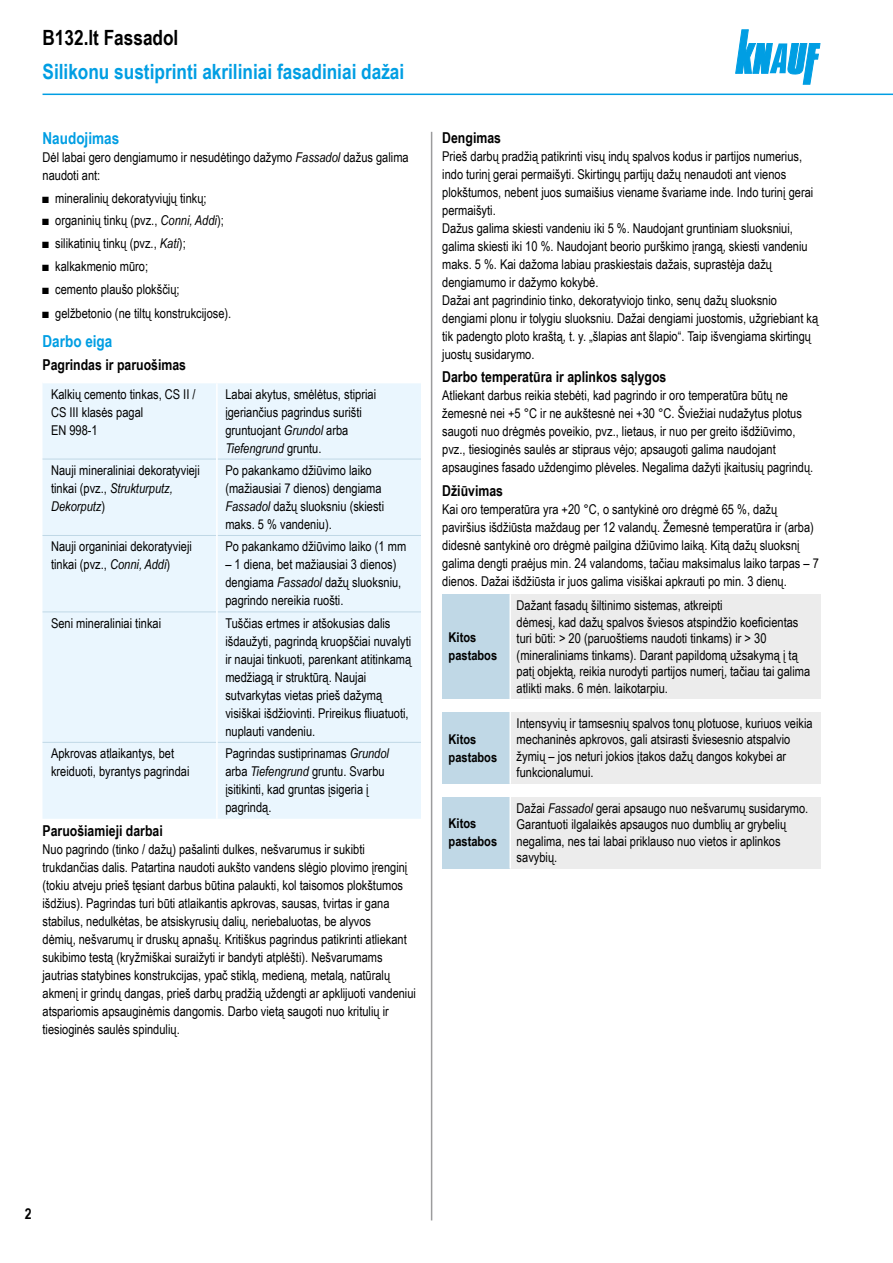
<style>
.page{position:relative;width:893px;height:1263px;background:#fff}
.page>*{position:absolute;margin:0;border:0;box-sizing:border-box;transform-origin:0 0}
.t1{font:700 21px "Arial Narrow";color:#009ee3}
.t2{font:700 21px "Arial Narrow";color:#000}
.t3{font:700 16.5px "Arial Narrow";color:#009ee3}
.t4{font:700 15px "Arial Narrow";color:#000}
.t5{font:13.5px/18px "Arial Narrow";color:#000}
.t6{font:700 13.5px/18px "Arial Narrow";color:#000}
.s1{font-style:italic}
</style>
<div class="page">
<svg style="left:736px;top:30px;width:84px;height:54px"></svg>
<hr style="left:431px;top:132px;width:1px;height:1088px;background:#9c9c9d">
<hr style="left:43px;top:94px;width:850px;height:1px;background:#009ee3">
<div style="left:43px;top:383px;width:378px;height:436px;background:#eaf6fe"></div>
<hr style="left:43px;top:459px;width:173px;height:1px;background:#c0d8e6">
<hr style="left:218px;top:459px;width:203px;height:1px;background:#c0d8e6">
<hr style="left:43px;top:535px;width:173px;height:1px;background:#c0d8e6">
<hr style="left:218px;top:535px;width:203px;height:1px;background:#c0d8e6">
<hr style="left:43px;top:611px;width:173px;height:1px;background:#c0d8e6">
<hr style="left:218px;top:611px;width:203px;height:1px;background:#c0d8e6">
<hr style="left:43px;top:742px;width:173px;height:1px;background:#c0d8e6">
<hr style="left:218px;top:742px;width:203px;height:1px;background:#c0d8e6">
<hr style="left:216px;top:383px;width:2px;height:76px;background:#fff">
<hr style="left:216px;top:459px;width:2px;height:76px;background:#fff">
<hr style="left:216px;top:535px;width:2px;height:77px;background:#fff">
<hr style="left:216px;top:612px;width:2px;height:130px;background:#fff">
<hr style="left:216px;top:742px;width:2px;height:77px;background:#fff">
<div style="left:442px;top:594px;width:68px;height:105px;background:#c0d8e6"></div>
<div style="left:510px;top:594px;width:311px;height:105px;background:#ececec"></div>
<hr style="left:509px;top:594px;width:2px;height:105px;background:#fff">
<div style="left:442px;top:712px;width:68px;height:72px;background:#c0d8e6"></div>
<div style="left:510px;top:712px;width:311px;height:72px;background:#ececec"></div>
<hr style="left:509px;top:712px;width:2px;height:72px;background:#fff">
<div style="left:442px;top:796px;width:68px;height:72px;background:#c0d8e6"></div>
<div style="left:510px;top:796px;width:311px;height:72px;background:#ececec"></div>
<hr style="left:509px;top:796px;width:2px;height:72px;background:#fff">
<h1 class="t2" style="left:43px;top:22px;width:137px">B132.lt Fassadol</h1>
<h1 class="t1" style="left:43px;top:56px;width:363px">Silikonu sustiprinti akriliniai fasadiniai dažai</h1>
<p class="t3" style="left:43px;top:125px;width:78px">Naudojimas</p>
<p class="t5" style="left:43px;top:147px;width:368px">Dėl labai gero dengiamumo ir nesudėtingo dažymo <span class="s1">Fassadol</span> dažus galima naudoti ant:</p>
<p class="t5" style="left:43px;top:188px;width:166px">■ mineralinių dekoratyviųjų tinkų;</p>
<p class="t5" style="left:43px;top:211px;width:183px">■ organinių tinkų (pvz., <span class="s1">Conni, Addi</span>);</p>
<p class="t5" style="left:43px;top:234px;width:145px">■ silikatinių tinkų (pvz., <span class="s1">Kati</span>);</p>
<p class="t5" style="left:43px;top:257px;width:107px">■ kalkakmenio mūro;</p>
<p class="t5" style="left:43px;top:280px;width:139px">■ cemento plaušo plokščių;</p>
<p class="t5" style="left:43px;top:304px;width:190px">■ gelžbetonio (ne tiltų konstrukcijose).</p>
<p class="t3" style="left:43px;top:328px;width:71px">Darbo eiga</p>
<p class="t4" style="left:43px;top:354px;width:145px">Pagrindas ir paruošimas</p>
<p class="t5" style="left:51px;top:384px;width:146px">Kalkių cemento tinkas, CS II /<br>CS III klasės pagal<br>EN 998-1</p>
<p class="t5" style="left:225px;top:384px;width:152px">Labai akytus, smėlėtus, stipriai įgeriančius pagrindus surišti gruntuojant <span class="s1">Grundol</span> arba<br><span class="s1">Tiefengrund</span> gruntu.</p>
<p class="t5" style="left:51px;top:461px;width:150px">Nauji mineraliniai dekoratyvieji tinkai (pvz., <span class="s1">Strukturputz,<br>Dekorputz</span>)</p>
<p class="t5" style="left:225px;top:461px;width:160px">Po pakankamo džiūvimo laiko (mažiausiai 7 dienos) dengiama<br><span class="s1">Fassadol</span> dažų sluoksniu (skiesti maks. 5 % vandeniu).</p>
<p class="t5" style="left:51px;top:537px;width:142px">Nauji organiniai dekoratyvieji tinkai (pvz., <span class="s1">Conni, Addi</span>)</p>
<p class="t5" style="left:225px;top:537px;width:182px">Po pakankamo džiūvimo laiko (1 mm</p>
<p class="t5" style="left:225px;top:555px;width:178px">– 1 diena, bet mažiausiai 3 dienos) dengiama <span class="s1">Fassadol</span> dažų sluoksniu, pagrindo nereikia ruošti.</p>
<p class="t5" style="left:51px;top:614px;width:112px">Seni mineraliniai tinkai</p>
<p class="t5" style="left:225px;top:614px;width:187px">Tuščias ertmes ir atšokusias dalis išdaužyti, pagrindą kruopščiai nuvalyti ir naujai tinkuoti, parenkant atitinkamą medžiagą ir struktūrą. Naujai sutvarkytas vietas prieš dažymą visiškai išdžiovinti. Prireikus fliuatuoti, nuplauti vandeniu.</p>
<p class="t5" style="left:51px;top:744px;width:140px">Apkrovas atlaikantys, bet kreiduoti, byrantys pagrindai</p>
<p class="t5" style="left:225px;top:744px;width:165px">Pagrindas sustiprinamas <span class="s1">Grundol </span>arba <span class="s1">Tiefengrund</span> gruntu. Svarbu įsitikinti, kad gruntas įsigeria į pagrindą.</p>
<p class="t4" style="left:43px;top:820px;width:122px">Paruošiamieji darbai</p>
<p class="t5" style="left:43px;top:840px;width:375px">Nuo pagrindo (tinko / dažų) pašalinti dulkes, nešvarumus ir sukibti trukdančias dalis. Patartina naudoti aukšto vandens slėgio plovimo įrenginį (tokiu atveju prieš tęsiant darbus būtina palaukti, kol taisomos plokštumos išdžius). Pagrindas turi būti atlaikantis apkrovas, sausas, tvirtas ir gana stabilus, nedulkėtas, be atsiskyrusių dalių, neriebaluotas, be alyvos<br>dėmių, nešvarumų ir druskų apnašų. Kritiškus pagrindus patikrinti atliekant sukibimo testą (kryžmiškai suraižyti ir bandyti atplėšti). Nešvarumams jautrias statybines konstrukcijas, ypač stiklą, medieną, metalą, natūralų akmenį ir grindų dangas, prieš darbų pradžią uždengti ar apklijuoti vandeniui atspariomis apsauginėmis dangomis. Darbo vietą saugoti nuo kritulių ir tiesioginės saulės spindulių.</p>
<p class="t4" style="left:442px;top:126px;width:60px">Dengimas</p>
<p class="t5" style="left:442px;top:146px;width:377px">Prieš darbų pradžią patikrinti visų indų spalvos kodus ir partijos numerius, indo turinį gerai permaišyti. Skirtingų partijų dažų nenaudoti ant vienos plokštumos, nebent juos sumaišius viename švariame inde. Indo turinį gerai permaišyti.<br>Dažus galima skiesti vandeniu iki 5 %. Naudojant gruntiniam sluoksniui, galima skiesti iki 10 %. Naudojant beorio purškimo įrangą, skiesti vandeniu maks. 5 %. Kai dažoma labiau praskiestais dažais, suprastėja dažų dengiamumo ir dažymo kokybė.<br>Dažai ant pagrindinio tinko, dekoratyviojo tinko, senų dažų sluoksnio dengiami plonu ir tolygiu sluoksniu. Dažai dengiami juostomis, užgriebiant ką tik padengto ploto kraštą, t. y. „šlapias ant šlapio“. Taip išvengiama skirtingų juostų susidarymo.</p>
<p class="t4" style="left:442px;top:365px;width:226px">Darbo temperatūra ir aplinkos sąlygos</p>
<p class="t5" style="left:442px;top:386px;width:373px">Atliekant darbus reikia stebėti, kad pagrindo ir oro temperatūra būtų ne žemesnė nei +5 °C ir ne aukštesnė nei +30 °C. Šviežiai nudažytus plotus saugoti nuo drėgmės poveikio, pvz., lietaus, ir nuo per greito išdžiūvimo, pvz., tiesioginės saulės ar stipraus vėjo; apsaugoti galima naudojant apsaugines fasado uždengimo plėveles. Negalima dažyti įkaitusių pagrindų.</p>
<p class="t4" style="left:442px;top:479px;width:62px">Džiūvimas</p>
<p class="t5" style="left:442px;top:499px;width:378px">Kai oro temperatūra yra +20 °C, o santykinė oro drėgmė 65 %, dažų paviršius išdžiūsta maždaug per 12 valandų. Žemesnė temperatūra ir (arba) didesnė santykinė oro drėgmė pailgina džiūvimo laiką. Kitą dažų sluoksnį galima dengti praėjus min. 24 valandoms, tačiau maksimalus laiko tarpas – 7 dienos. Dažai išdžiūsta ir juos galima visiškai apkrauti po min. 3 dienų.</p>
<p class="t6" style="left:449px;top:628px;width:50px">Kitos pastabos</p>
<p class="t6" style="left:449px;top:729px;width:50px">Kitos pastabos</p>
<p class="t6" style="left:449px;top:814px;width:50px">Kitos pastabos</p>
<p class="t5" style="left:517px;top:597px;width:295px;line-height:16.5px">Dažant fasadų šiltinimo sistemas, atkreipti<br>dėmesį, kad dažų spalvos šviesos atspindžio koeficientas turi būti: &gt; 20 (paruoštiems naudoti tinkams) ir &gt; 30 (mineraliniams tinkams). Darant papildomą užsakymą į tą patį objektą, reikia nurodyti partijos numerį, tačiau tai galima atlikti maks. 6 mėn. laikotarpiu.</p>
<p class="t5" style="left:517px;top:714px;width:297px;line-height:16.5px">Intensyvių ir tamsesnių spalvos tonų plotuose, kuriuos veikia mechaninės apkrovos, gali atsirasti šviesesnio atspalvio žymių – jos neturi jokios įtakos dažų dangos kokybei ar funkcionalumui.</p>
<p class="t5" style="left:517px;top:799px;width:293px;line-height:16.5px">Dažai <span class="s1">Fassadol</span> gerai apsaugo nuo nešvarumų susidarymo.<br>Garantuoti ilgalaikės apsaugos nuo dumblių ar grybelių negalima, nes tai labai priklauso nuo vietos ir aplinkos savybių.</p>
<p class="t4" style="left:25px;top:1202px;width:8px">2</p>
</div>
